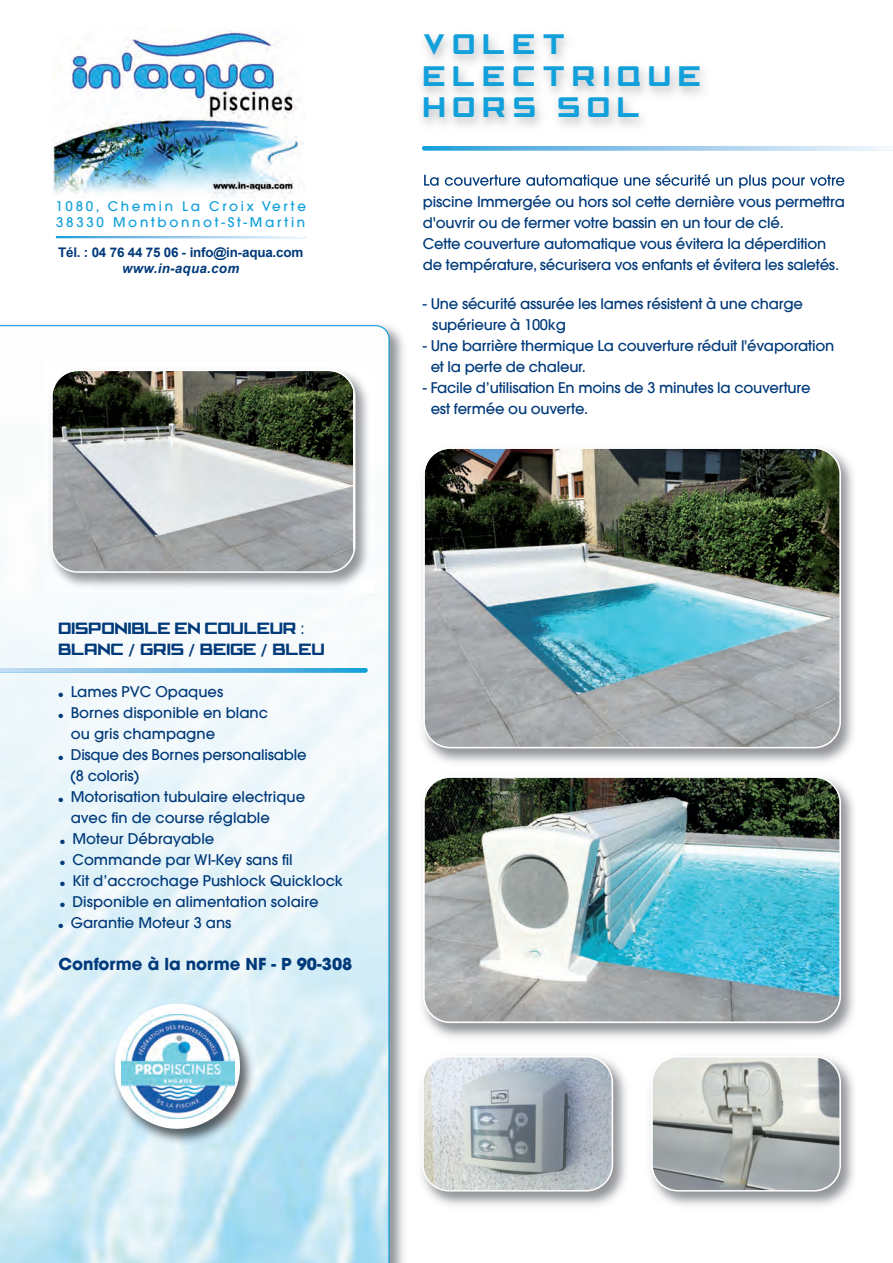
<style>
.page{position:relative;width:893px;height:1263px;background:#fff}
.page>*{position:absolute;margin:0;border:0;box-sizing:border-box;transform-origin:0 0}
.t1{font:25.95px/31.5px "Cafe Nero M54";letter-spacing:.3em;color:#12a0db}
.t2{font:700 16.5px "Avant Garde LT";color:#013a7a}
.t3{font:15px/21px "Cafe Nero M54";letter-spacing:.02em;color:#013a7a}
.t4{font:500 14.7px/21px "Avant Garde LT";letter-spacing:-.015em;color:#013a7a}
.t5{font:500 13.35px/15.9px "Avant Garde LT";letter-spacing:.2em;color:#12a0db}
.t6{font:700 13.35px "Arial";letter-spacing:-.015em;color:#013a7a}
.t7{font:italic 700 13.35px "Arial";letter-spacing:.02em;color:#013a7a}
.s1{font-family:"Avant Garde LT";font-weight:500}
</style>
<div class="page">
<img style="left:421px;top:1064px;width:205px;height:142px">
<svg style="left:422px;top:1056px;width:191px;height:135px;background:#b3bbc1"></svg>
<img style="left:650px;top:1064px;width:204px;height:142px">
<svg style="left:651px;top:1056px;width:190px;height:135px;background:#b6bab8"></svg>
<img style="left:390px;top:327px;width:14px;height:936px">
<svg style="left:0;top:325px;width:390px;height:938px"></svg>
<img style="left:422px;top:455px;width:432px;height:583px">
<img style="left:423px;top:448px;width:418px;height:300px">
<img style="left:51px;top:27px;width:252px;height:172px">
<img style="left:423px;top:776px;width:418px;height:247px">
<svg style="left:56px;top:236px;width:249px;height:2px"></svg>
<svg style="left:0;top:668px;width:368px;height:4px"></svg>
<img style="left:98px;top:987px;width:172px;height:171px">
<svg style="left:110px;top:999px;width:134px;height:134px"></svg>
<img style="left:121px;top:1015px;width:113px;height:103px">
<svg style="left:422px;top:146px;width:467px;height:4px;background:#90c8ea"></svg>
<img style="left:424px;top:175px;width:64px;height:11px">
<img style="left:45px;top:363px;width:330px;height:229px">
<svg style="left:51px;top:370px;width:304px;height:203px;background:#8c908b"></svg>
<p class="t5" style="left:55px;top:198px;width:252px">1080, Chemin La Croix Verte<br>38330 Montbonnot-St-Martin</p>
<p class="t6" style="left:58px;top:245px;width:247px">Tél. : 04 76 44 75 06 - info@in-aqua.com</p>
<p class="t7" style="left:122px;top:261px;width:119px">www.in-aqua.com</p>
<h1 class="t1" style="left:423px;top:30px;width:279px">VOLET<br>ELECTRIQUE<br>HORS SOL</h1>
<p class="t4" style="left:423px;top:191px;width:423px">piscine Immergée ou hors sol cette dernière vous permettra d'ouvrir ou de fermer votre bassin en un tour de clé.<br>Cette couverture automatique vous évitera la déperdition de température, sécurisera vos enfants et évitera les saletés.</p>
<p class="t4" style="left:432px;top:293px;width:372px;text-indent:-9px">- Une sécurité assurée les lames résistent à une charge supérieure à 100kg</p>
<p class="t4" style="left:431px;top:335px;width:405px;text-indent:-8px">- Une barrière thermique La couverture réduit l'évaporation et la perte de chaleur.</p>
<p class="t4" style="left:431px;top:377px;width:381px;text-indent:-8px">- Facile d’utilisation En moins de 3 minutes la couverture est fermée ou ouverte.</p>
<p class="t3" style="left:59px;top:618px;width:267px">DISPONIBLE EN COULEUR <span class="s1">:<br></span>BLANC/<span class="s1">/</span> GRIS <span class="s1">/</span>/BEIGE <span class="s1">/</span>/BLEU</p>
<p class="t4" style="left:59px;top:681px;width:166px">● Lames PVC Opaques</p>
<p class="t4" style="left:71px;top:702px;width:199px;text-indent:-12px">● Bornes disponible en blanc ou gris champagne</p>
<p class="t4" style="left:70px;top:744px;width:238px;text-indent:-12px">● Disque des Bornes personalisable (8 coloris)</p>
<p class="t4" style="left:71px;top:786px;width:236px;text-indent:-12px">● Motorisation tubulaire electrique avec fin de course réglable</p>
<p class="t4" style="left:60px;top:828px;width:156px">● Moteur Débrayable</p>
<p class="t4" style="left:60px;top:849px;width:234px">● Commande par WI-Key sans fil</p>
<p class="t4" style="left:60px;top:870px;width:284px">● Kit d’accrochage Pushlock Quicklock</p>
<p class="t4" style="left:60px;top:891px;width:260px">● Disponible en alimentation solaire</p>
<p class="t4" style="left:59px;top:912px;width:174px">● Garantie Moteur 3 ans</p>
<p class="t2" style="left:59px;top:953px;width:295px">Conforme à la norme NF - P 90-308</p>
</div>
